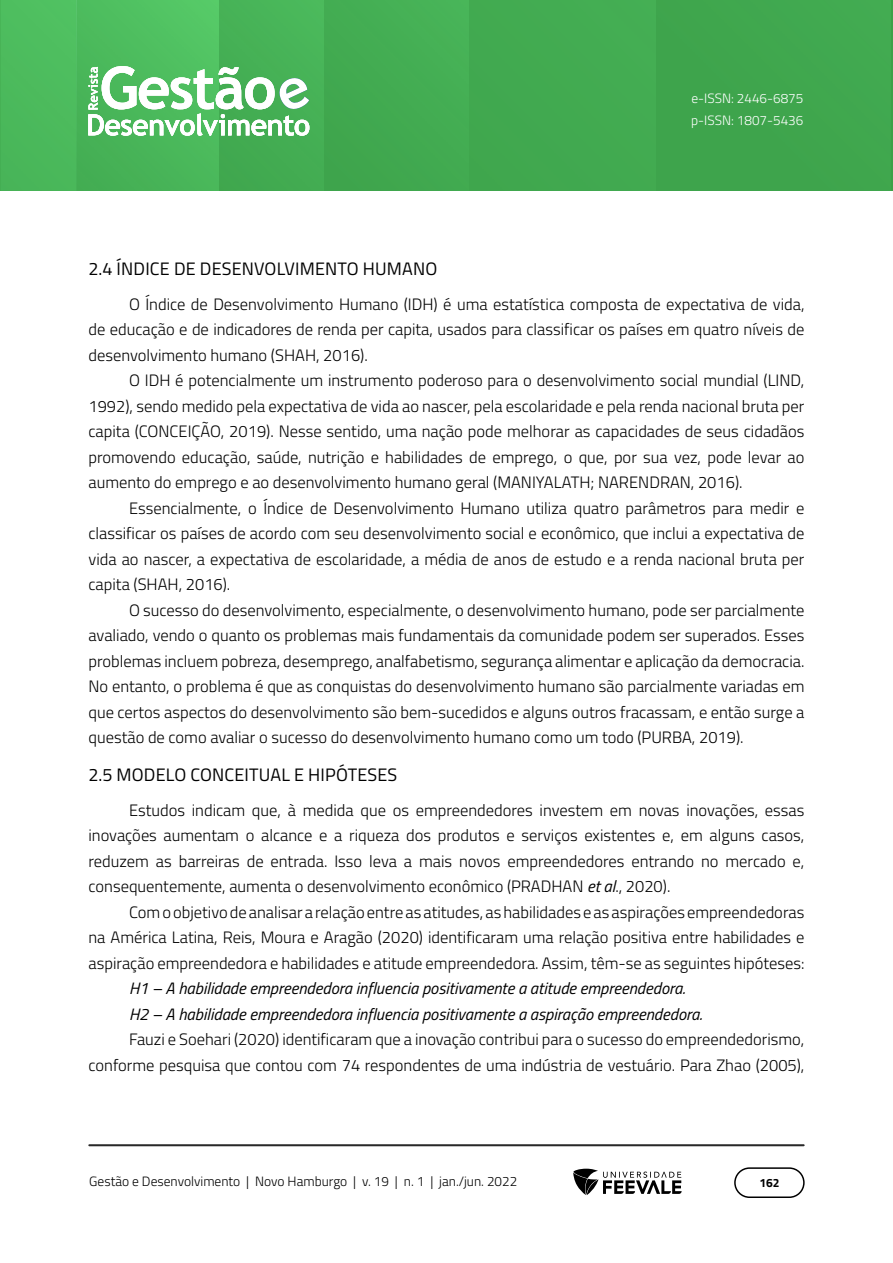
<style>
.page{position:relative;width:893px;height:1263px;background:#fff}
.page>*{position:absolute;margin:0;border:0;box-sizing:border-box;transform-origin:0 0}
.TÍTULO_1_1{font:18px "Titillium Web";letter-spacing:.01em;color:#000}
.Corpo_de_texto{font:300 16.5px/25.5px "Titillium Web";color:#000;text-align:justify}
.Corpo_de_texto-2{font:italic 16.5px "Titillium Web";color:#000}
.t1{font:300 13.5px "Titillium Web";color:#000}
.t2{font:300 13.5px/22.5px "Titillium Web";color:#fff}
.t3{font:700 12px "Titillium Web";color:#000}
.s1{font-weight:400;font-style:italic}
</style>
<div class="page">
<img style="left:0;top:0;width:890px;height:191px">
<hr style="left:219px;top:0;width:1px;height:191px;background:#43ae53">
<img style="left:76px;top:0;width:1px;height:191px">
<hr style="left:657px;top:0;width:1px;height:191px;background:#3ea44c">
<hr style="left:89px;top:1144px;width:715px;height:2px;background:#282828">
<div style="left:734px;top:1167px;width:71px;height:31px;border:2px solid #000;border-radius:15px"></div>
<svg style="left:573px;top:1169px;width:109px;height:26px"></svg>
<svg style="left:88px;top:66px;width:221px;height:70px"></svg>
<p class="t2" style="left:691px;top:86px;width:114px">e-ISSN: 2446-6875 p-ISSN: 1807-5436</p>
<p class="TÍTULO_1_1" style="left:88px;top:256px;width:350px">2.4 ÍNDICE DE DESENVOLVIMENTO HUMANO</p>
<p class="Corpo_de_texto" style="left:88px;top:291px;width:717px;text-indent:40px">O Índice de Desenvolvimento Humano (IDH) é uma estatística composta de expectativa de vida, de educação e de indicadores de renda per capita, usados para classificar os países em quatro níveis de desenvolvimento humano (SHAH, 2016).</p>
<p class="Corpo_de_texto" style="left:88px;top:367px;width:717px;text-indent:40px">O IDH é potencialmente um instrumento poderoso para o desenvolvimento social mundial (LIND, 1992), sendo medido pela expectativa de vida ao nascer, pela escolaridade e pela renda nacional bruta per capita (CONCEIÇÃO, 2019). Nesse sentido, uma nação pode melhorar as capacidades de seus cidadãos promovendo educação, saúde, nutrição e habilidades de emprego, o que, por sua vez, pode levar ao aumento do emprego e ao desenvolvimento humano geral (MANIYALATH; NARENDRAN, 2016).</p>
<p class="Corpo_de_texto" style="left:88px;top:495px;width:717px;text-indent:40px">Essencialmente, o Índice de Desenvolvimento Humano utiliza quatro parâmetros para medir e classificar os países de acordo com seu desenvolvimento social e econômico, que inclui a expectativa de vida ao nascer, a expectativa de escolaridade, a média de anos de estudo e a renda nacional bruta per capita (SHAH, 2016).</p>
<p class="Corpo_de_texto" style="left:88px;top:597px;width:717px;text-indent:40px">O sucesso do desenvolvimento, especialmente, o desenvolvimento humano, pode ser parcialmente avaliado, vendo o quanto os problemas mais fundamentais da comunidade podem ser superados. Esses problemas incluem pobreza, desemprego, analfabetismo, segurança alimentar e aplicação da democracia.<br>No entanto, o problema é que as conquistas do desenvolvimento humano são parcialmente variadas em que certos aspectos do desenvolvimento são bem-sucedidos e alguns outros fracassam, e então surge a questão de como avaliar o sucesso do desenvolvimento humano como um todo (PURBA, 2019).</p>
<p class="TÍTULO_1_1" style="left:88px;top:761px;width:310px">2.5 MODELO CONCEITUAL E HIPÓTESES</p>
<p class="Corpo_de_texto" style="left:88px;top:796px;width:717px;text-indent:40px">Estudos indicam que, à medida que os empreendedores investem em novas inovações, essas inovações aumentam o alcance e a riqueza dos produtos e serviços existentes e, em alguns casos, reduzem as barreiras de entrada. Isso leva a mais novos empreendedores entrando no mercado e, consequentemente, aumenta o desenvolvimento econômico (PRADHAN <span class="s1">et al</span>., 2020).</p>
<p class="Corpo_de_texto" style="left:88px;top:898px;width:717px;text-indent:40px">Com o objetivo de analisar a relação entre as atitudes, as habilidades e as aspirações empreendedoras na América Latina, Reis, Moura e Aragão (2020) identificaram uma relação positiva entre habilidades e aspiração empreendedora e habilidades e atitude empreendedora. Assim, têm-se as seguintes hipóteses:</p>
<p class="Corpo_de_texto-2" style="left:129px;top:976px;width:558px">H1 – A habilidade empreendedora influencia positivamente a atitude empreendedora.</p>
<p class="Corpo_de_texto-2" style="left:129px;top:1002px;width:575px">H2 – A habilidade empreendedora influencia positivamente a aspiração empreendedora.</p>
<p class="Corpo_de_texto" style="left:88px;top:1026px;width:717px;text-align:right">Fauzi e Soehari (2020) identificaram que a inovação contribui para o sucesso do empreendedorismo, conforme pesquisa que contou com 74 respondentes de uma indústria de vestuário. Para Zhao (2005),</p>
<p class="t1" style="left:89px;top:1171px;width:429px">Gestão e Desenvolvimento | Novo Hamburgo | v. 19 | n. 1 | jan./jun. 2022</p>
<p class="t3" style="left:759px;top:1174px;width:22px">162</p>
</div>
